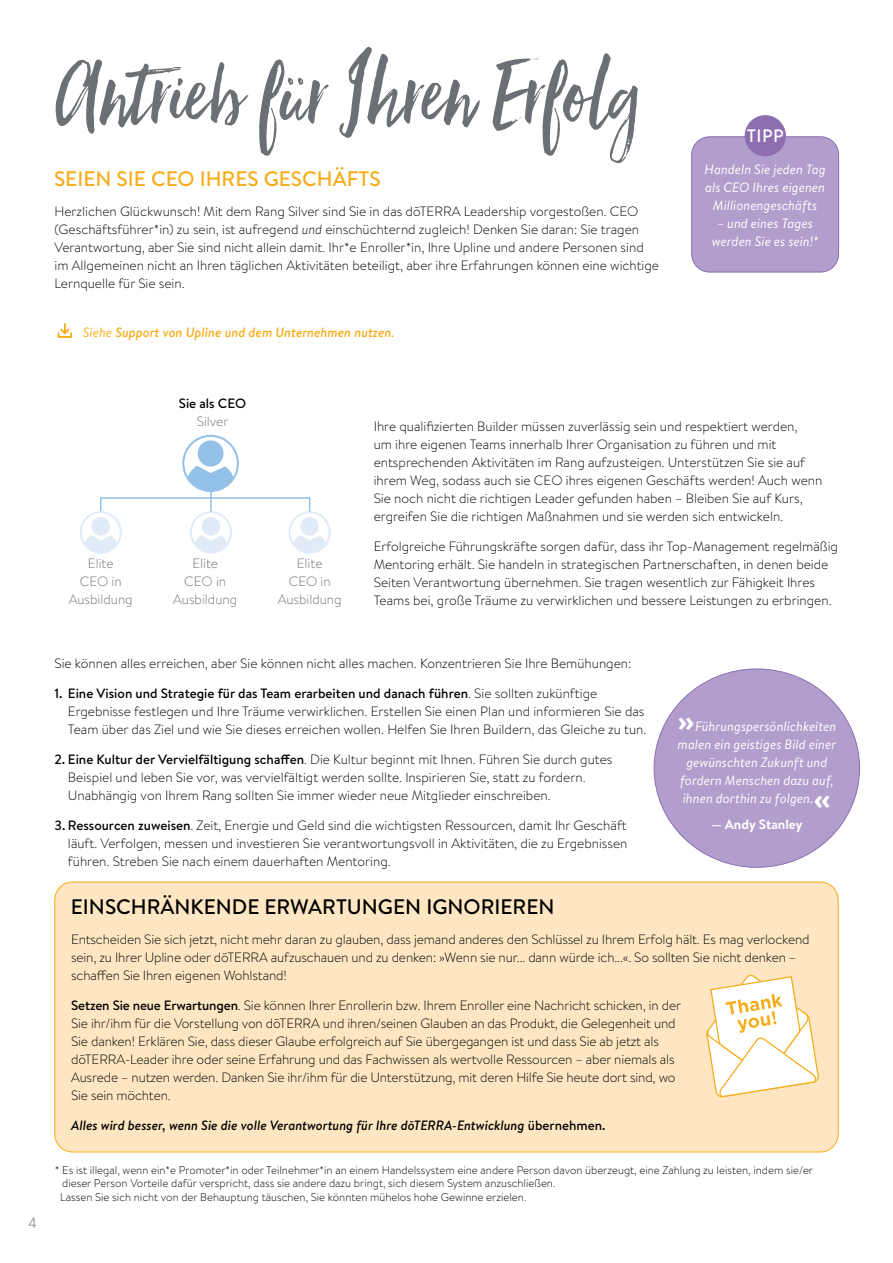
<style>
.page{position:relative;width:893px;height:1263px;background:#fff}
.page>*{position:absolute;margin:0;border:0;box-sizing:border-box;transform-origin:0 0}
.t1{font:112.5px "Hello Beautiful";color:#6c7074}
.t2{font:500 21px "Brandon Text";color:#000}
.t3{font:500 21px "Brandon Text";color:#f6ad1b}
.t4{font:500 18px "Brandon Text";color:#fff}
.t5{font:300 15px "Gotham Narrow";color:#6c7074}
.t6{font:300 13.5px/18px "Brandon Text";color:#000}
.t7{font:italic 13.5px/18px "Brandon Text";color:#fff;text-align:center}
.t8{font:italic 500 13.5px "Brandon Text";color:#000}
.t9{font:300 13.5px/18px "Brandon Text";color:#6c7074;text-align:center}
.t10{font:italic 500 13.5px "Brandon Text";color:#f6ad1b}
.t11{font:700 13.5px "Brandon Text";color:#fff}
.t12{font:500 13.5px "Brandon Text";color:#000}
.t13{font:300 11.25px/13.5px "Brandon Text";color:#000}
.s1{font-style:italic}
.s2{font-weight:400}
.s3{font-weight:500}
.s4{font-family:"Gotham";font-weight:700;font-style:normal;font-size:27px}
.s5{font-style:normal}
</style>
<div class="page">
<div style="left:55px;top:882px;width:783px;height:270px;background:#fde6c1;border-radius:18px"></div>
<div style="left:654px;top:669px;width:205px;height:198px;background:#b29ecc;border-radius:50%"></div>
<svg style="left:190px;top:512px;width:42px;height:42px"></svg>
<svg style="left:80px;top:511px;width:42px;height:43px"></svg>
<svg style="left:288px;top:511px;width:43px;height:43px"></svg>
<svg style="left:182px;top:435px;width:57px;height:57px"></svg>
<hr style="left:210px;top:490px;width:2px;height:22px;background:#93c1e7">
<div style="left:100px;top:497px;width:210px;height:15px;border:2px solid #93c1e7"></div>
<svg style="left:58px;top:323px;width:14px;height:15px"></svg>
<svg style="left:706px;top:974px;width:112px;height:124px"></svg>
<div style="left:692px;top:137px;width:147px;height:135px;background:#b29ecc;border-radius:18px"></div>
<div style="left:691px;top:136px;width:148px;height:136px;border:1px solid #8d6fb1;border-radius:18px"></div>
<div style="left:745px;top:115px;width:41px;height:41px;background:#8d6fb1;border-radius:50%"></div>
<h1 class="t1" style="left:54px;top:30px;width:587px">Antrieb für Ihren Erfolg</h1>
<h2 class="t3" style="left:54px;top:164px;width:328px">SEIEN SIE CEO IHRES GESCHÄFTS</h2>
<p class="t6" style="left:54px;top:202px;width:606px">Herzlichen Glückwunsch! Mit dem Rang Silver sind Sie in das dōTERRA Leadership vorgestoßen. CEO (Geschäftsführer*in) zu sein, ist aufregend <span class="s1">und</span> einschüchternd zugleich! Denken Sie daran: Sie tragen Verantwortung, aber Sie sind nicht allein damit. Ihr*e Enroller*in, Ihre Upline und andere Personen sind im Allgemeinen nicht an Ihren täglichen Aktivitäten beteiligt, aber ihre Erfahrungen können eine wichtige Lernquelle für Sie sein.</p>
<p class="t10" style="left:83px;top:323px;width:313px"><span class="s2">Siehe</span> Support von Upline und dem Unternehmen nutzen<span class="s2">.</span></p>
<h3 class="t4" style="left:747px;top:123px;width:38px">TIPP</h3>
<p class="t7" style="left:704px;top:160px;width:123px">Handeln Sie jeden Tag als CEO Ihres eigenen<br>Millionengeschäfts</p>
<p class="t7" style="left:712px;top:214px;width:108px">– und eines Tages werden Sie es sein!*</p>
<p class="t12" style="left:179px;top:394px;width:69px">Sie als CEO</p>
<p class="t9" style="left:197px;top:412px;width:33px">Silver</p>
<p class="t9" style="left:69px;top:553px;width:65px">Elite<br>CEO in<br>Ausbildung</p>
<p class="t9" style="left:173px;top:553px;width:65px">Elite<br>CEO in<br>Ausbildung</p>
<p class="t9" style="left:278px;top:553px;width:65px">Elite<br>CEO in<br>Ausbildung</p>
<p class="t6" style="left:374px;top:416px;width:450px">Ihre qualifizierten Builder müssen zuverlässig sein und respektiert werden,<br>um ihre eigenen Teams innerhalb Ihrer Organisation zu führen und mit entsprechenden Aktivitäten im Rang aufzusteigen. Unterstützen Sie sie auf ihrem Weg, sodass auch sie CEO ihres eigenen Geschäfts werden! Auch wenn Sie noch nicht die richtigen Leader gefunden haben – Bleiben Sie auf Kurs, ergreifen Sie die richtigen Maßnahmen und sie werden sich entwickeln.</p>
<p class="t6" style="left:374px;top:536px;width:466px">Erfolgreiche Führungskräfte sorgen dafür, dass ihr Top-Management regelmäßig Mentoring erhält. Sie handeln in strategischen Partnerschaften, in denen beide Seiten Verantwortung übernehmen. Sie tragen wesentlich zur Fähigkeit Ihres Teams bei, große Träume zu verwirklichen und bessere Leistungen zu erbringen.</p>
<p class="t5" style="left:28px;top:1213px;width:10px">4</p>
<p class="t6" style="left:54px;top:654px;width:578px">Sie können alles erreichen, aber Sie können nicht alles machen. Konzentrieren Sie Ihre Bemühungen:</p>
<p class="t6" style="left:68px;top:684px;width:580px;text-indent:-14px"><span class="s3">1. Eine Vision und Strategie für das Team erarbeiten und danach führen</span>. Sie sollten zukünftige<br>Ergebnisse festlegen und Ihre Träume verwirklichen. Erstellen Sie einen Plan und informieren Sie das<br>Team über das Ziel und wie Sie dieses erreichen wollen. Helfen Sie Ihren Buildern, das Gleiche zu tun.</p>
<p class="t6" style="left:68px;top:750px;width:546px;text-indent:-14px"><span class="s3">2. Eine Kultur der Vervielfältigung schaffen</span>. Die Kultur beginnt mit Ihnen. Führen Sie durch gutes<br>Beispiel und leben Sie vor, was vervielfältigt werden sollte. Inspirieren Sie, statt zu fordern.<br>Unabhängig von Ihrem Rang sollten Sie immer wieder neue Mitglieder einschreiben.</p>
<p class="t6" style="left:68px;top:816px;width:561px;text-align:justify;text-indent:-14px"><span class="s3">3. Ressourcen zuweisen</span>. Zeit, Energie und Geld sind die wichtigsten Ressourcen, damit Ihr Geschäft läuft. Verfolgen, messen und investieren Sie verantwortungsvoll in Aktivitäten, die zu Ergebnissen führen. Streben Sie nach einem dauerhaften Mentoring.</p>
<p class="t7" style="left:678px;top:717px;width:160px"><span class="s4">»</span>Führungspersönlichkeiten malen ein geistiges Bild einer gewünschten Zukunft und fordern Menschen dazu auf, ihnen dorthin zu folgen. <span class="s4">«</span></p>
<p class="t11" style="left:711px;top:815px;width:93px">— Andy Stanley</p>
<h2 class="t2" style="left:71px;top:892px;width:485px">EINSCHRÄNKENDE ERWARTUNGEN IGNORIEREN</h2>
<p class="t6" style="left:71px;top:930px;width:740px">Entscheiden Sie sich jetzt, nicht mehr daran zu glauben, dass jemand anderes den Schlüssel zu Ihrem Erfolg hält. Es mag verlockend sein, zu Ihrer Upline oder dōTERRA aufzuschauen und zu denken: »Wenn sie nur... dann würde ich...«. So sollten Sie nicht denken – schaffen Sie Ihren eigenen Wohlstand!</p>
<p class="t6" style="left:71px;top:996px;width:611px"><span class="s3">Setzen Sie neue Erwartungen</span>. Sie können Ihrer Enrollerin bzw. Ihrem Enroller eine Nachricht schicken, in der Sie ihr/ihm für die Vorstellung von dōTERRA und ihren/seinen Glauben an das Produkt, die Gelegenheit und Sie danken! Erklären Sie, dass dieser Glaube erfolgreich auf Sie übergegangen ist und dass Sie ab jetzt als dōTERRA-Leader ihre oder seine Erfahrung und das Fachwissen als wertvolle Ressourcen – aber niemals als Ausrede – nutzen werden. Danken Sie ihr/ihm für die Unterstützung, mit deren Hilfe Sie heute dort sind, wo Sie sein möchten.</p>
<p class="t8" style="left:71px;top:1116px;width:536px">Alles wird besser, wenn Sie die volle Verantwortung für Ihre dōTERRA-Entwicklung <span class="s5">übernehmen.</span></p>
<p class="t13" style="left:60px;top:1163px;width:754px;text-indent:-5px">* Es ist illegal, wenn ein*e Promoter*in oder Teilnehmer*in an einem Handelssystem eine andere Person davon überzeugt, eine Zahlung zu leisten, indem sie/er dieser Person Vorteile dafür verspricht, dass sie andere dazu bringt, sich diesem System anzuschließen.<br>Lassen Sie sich nicht von der Behauptung täuschen, Sie könnten mühelos hohe Gewinne erzielen.</p>
</div>
